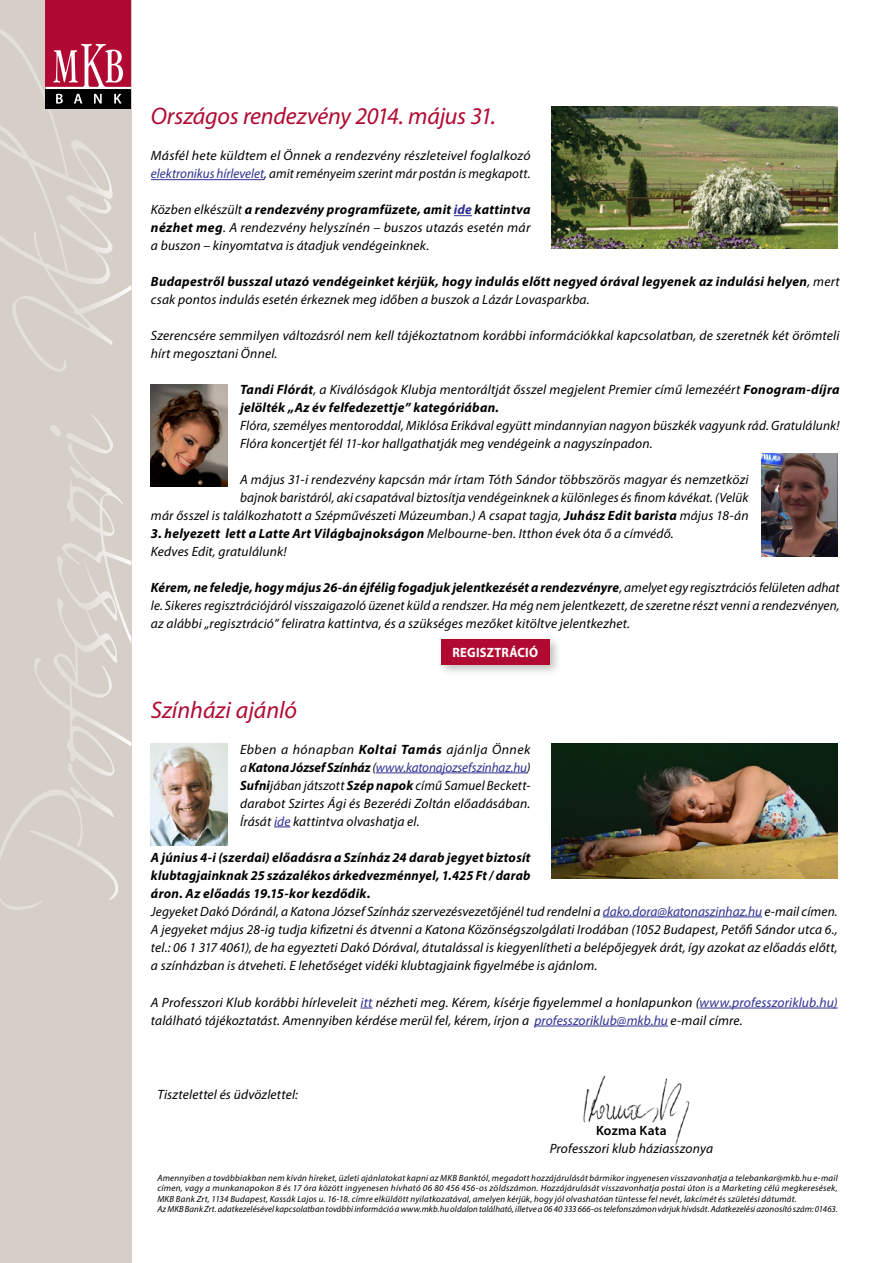
<style>
.page{position:relative;width:893px;height:1263px;background:#fff}
.page>*{position:absolute;margin:0;border:0;box-sizing:border-box;transform-origin:0 0}
.t1{font:italic 24px "Myriad Pro";letter-spacing:-.005em;color:#b10a32}
.t2{font:italic 13.5px/18px "Myriad Pro";letter-spacing:.015em;color:#000}
.t3{font:italic 700 13.5px/18px "Myriad Pro";letter-spacing:.02em;color:#000}
.t4{font:700 13.5px "Myriad Pro";letter-spacing:.02em;color:#fff;scale:.93 1}
.t5{font:600 13.5px "Myriad Pro";letter-spacing:.015em;color:#000}
.t6{font:italic 9px/10.5px "Myriad Pro";letter-spacing:.025em;color:#000}
.s1{color:#2e3092}
.s2{font-weight:700}
.s3{font-weight:700;color:#2e3092}
.s4{font-weight:400}
</style>
<div class="page">
<div style="left:0;top:0;width:131px;height:1263px;background:#d6cfc8"></div>
<div style="left:45px;top:0;width:86px;height:88px;background:#b10a32"></div>
<svg style="left:0;top:33px;width:131px;height:339px"></svg>
<hr style="left:151px;top:179px;width:113px;height:1px;background:#2e3092">
<svg style="left:454px;top:215px;width:18px;height:1px"></svg>
<div style="left:437px;top:635px;width:125px;height:41px;background:#000;opacity:.25"></div>
<div style="left:441px;top:639px;width:109px;height:25px;background:#b10a32"></div>
<svg style="left:360px;top:1008px;width:13px;height:1px"></svg>
<hr style="left:699px;top:1008px;width:139px;height:1px;background:#2e3092">
<hr style="left:534px;top:1026px;width:134px;height:1px;background:#2e3092">
<img style="left:151px;top:385px;width:76px;height:102px">
<img style="left:761px;top:454px;width:77px;height:102px">
<hr style="left:376px;top:772px;width:151px;height:1px;background:#2e3092">
<svg style="left:274px;top:826px;width:16px;height:1px"></svg>
<hr style="left:603px;top:916px;width:159px;height:1px;background:#2e3092">
<img style="left:151px;top:744px;width:76px;height:102px">
<img style="left:552px;top:744px;width:286px;height:135px">
<img style="left:552px;top:106px;width:286px;height:143px">
<img style="left:583px;top:1075px;width:107px;height:71px">
<h1 class="t1" style="left:151px;top:101px;width:346px">Országos rendezvény 2014. május 31.</h1>
<p class="t2" style="left:151px;top:147px;width:381px">Másfél hete küldtem el Önnek a rendezvény részleteivel foglalkozó <span class="s1">elektronikus hírlevelet</span>, amit reményeim szerint már postán is megkapott.</p>
<p class="t2" style="left:151px;top:201px;width:381px;text-align:justify">Közben elkészült <span class="s2">a rendezvény programfüzete, amit</span> <span class="s3">ide</span> <span class="s2">kattintva nézhet meg</span>. A rendezvény helyszínén – buszos utazás esetén már a buszon – kinyomtatva is átadjuk vendégeinknek.</p>
<p class="t3" style="left:151px;top:272px;width:690px">Budapestről busszal utazó vendégeinket kérjük, hogy indulás előtt negyed órával legyenek az indulási helyen<span class="s4">, mert csak pontos indulás esetén érkeznek meg időben a buszok a Lázár Lovasparkba.</span></p>
<p class="t2" style="left:151px;top:327px;width:690px">Szerencsére semmilyen változásról nem kell tájékoztatnom korábbi információkkal kapcsolatban, de szeretnék két örömteli hírt megosztani Önnel.</p>
<p class="t2" style="left:240px;top:381px;width:601px"><span class="s2">Tandi Flórát</span>, a Kiválóságok Klubja mentoráltját ősszel megjelent Premier című lemezéért <span class="s2">Fonogram-díjra jelölték „Az év felfedezettje” kategóriában.</span></p>
<p class="t2" style="left:240px;top:417px;width:601px">Flóra, személyes mentoroddal, Miklósa Erikával együtt mindannyian nagyon büszkék vagyunk rád. Gratulálunk!<br>Flóra koncertjét fél 11-kor hallgathatják meg vendégeink a nagyszínpadon.</p>
<p class="t2" style="left:151px;top:471px;width:599px;text-align:right">A május 31-i rendezvény kapcsán már írtam Tóth Sándor többszörös magyar és nemzetközi<br>bajnok baristáról, aki csapatával biztosítja vendégeinknek a különleges és finom kávékat. (Velük<br>már ősszel is találkozhatott a Szépművészeti Múzeumban.) A csapat tagja, <span class="s2">Juhász Edit barista</span> május 18-án</p>
<p class="t2" style="left:151px;top:525px;width:524px"><span class="s2">3. helyezett lett a Latte Art Világbajnokságon</span> Melbourne-ben. Itthon évek óta ő a címvédő.<br>Kedves Edit, gratulálunk!</p>
<p class="t2" style="left:151px;top:579px;width:690px;text-align:justify"><span class="s2">Kérem, ne feledje, hogy május 26-án éjfélig fogadjuk jelentkezését a rendezvényre</span>, amelyet egy regisztrációs felületen adhat le. Sikeres regisztrációjáról visszaigazoló üzenet küld a rendszer. Ha még nem jelentkezett, de szeretne részt venni a rendezvényen, az alábbi „regisztráció” feliratra kattintva, és a szükséges mezőket kitöltve jelentkezhet.</p>
<p class="t4" style="left:453px;top:643px;width:93px">REGISZTRÁCIÓ</p>
<h1 class="t1" style="left:151px;top:695px;width:148px">Színházi ajánló</h1>
<p class="t2" style="left:240px;top:740px;width:292px;text-align:justify">Ebben a hónapban <span class="s2">Koltai Tamás</span> ajánlja Önnek a <span class="s2">Katona József Színház</span> (<span class="s1">www.katonajozsefszinhaz.hu</span>)<br><span class="s2">Sufni</span>jában játszott <span class="s2">Szép napok</span> című Samuel Beckett&shy;darabot Szirtes Ági és Bezerédi Zoltán előadásában.<br>Írását <span class="s1">ide</span> kattintva olvashatja el.</p>
<p class="t2" style="left:151px;top:848px;width:688px"><span class="s2">A június 4-i (szerdai) előadásra a Színház 24 darab jegyet biztosít<br>klubtagjainknak 25 százalékos árkedvezménnyel, 1.425 Ft / darab<br>áron. Az előadás 19.15-kor kezdődik.<br></span>Jegyeket Dakó Dóránál, a Katona József Színház szervezésvezetőjénél tud rendelni a <span class="s1">dako.dora@katonaszinhaz.hu</span> e-mail címen.<br>A jegyeket május 28-ig tudja kifizetni és átvenni a Katona Közönségszolgálati Irodában (1052 Budapest, Petőfi Sándor utca 6., tel.: 06 1 317 4061), de ha egyezteti Dakó Dórával, átutalással is kiegyenlítheti a belépőjegyek árát, így azokat az előadás előtt, a színházban is átveheti. E lehetőséget vidéki klubtagjaink figyelmébe is ajánlom.</p>
<p class="t2" style="left:151px;top:993px;width:688px">A Professzori Klub korábbi hírleveleit <span class="s1">itt</span> nézheti meg. Kérem, kísérje figyelemmel a honlapunkon (<span class="s1">www.professzoriklub.hu) </span>található tájékoztatást. Amennyiben kérdése merül fel, kérem, írjon a <span class="s1">professzoriklub@mkb.hu</span> e-mail címre.</p>
<p class="t2" style="left:157px;top:1085px;width:142px">Tisztelettel és üdvözlettel:</p>
<p class="t5" style="left:596px;top:1122px;width:72px">Kozma Kata</p>
<p class="t2" style="left:550px;top:1139px;width:165px">Professzori klub háziasszonya</p>
<p class="t6" style="left:157px;top:1172px;width:682px">Amennyiben a továbbiakban nem kíván híreket, üzleti ajánlatokat kapni az MKB Banktól, megadott hozzájárulását bármikor ingyenesen visszavonhatja a telebankar@mkb.hu e-mail címen, vagy a munkanapokon 8 és 17 óra között ingyenesen hívható 06 80 456 456-os zöldszámon. Hozzájárulását visszavonhatja postai úton is a Marketing célú megkeresések, MKB Bank Zrt, 1134 Budapest, Kassák Lajos u. 16-18. címre elküldött nyilatkozatával, amelyen kérjük, hogy jól olvashatóan tüntesse fel nevét, lakcímét és születési dátumát.<br>Az MKB Bank Zrt. adatkezelésével kapcsolatban további információ a www.mkb.hu oldalon található, illetve a 06 40 333 666-os telefonszámon várjuk hívását. Adatkezelési azonosító szám: 01463.</p>
</div>
